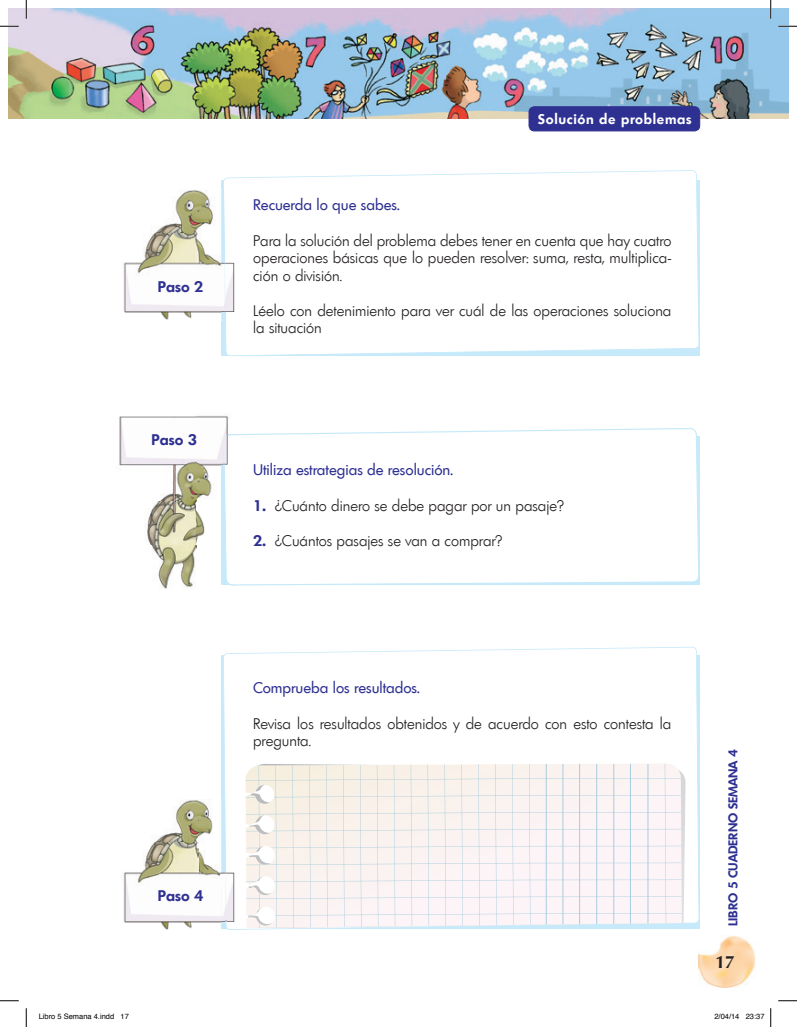
<style>
.page{position:relative;width:797px;height:1027px;background:#fff}
.page>*{position:absolute;margin:0;border:0;box-sizing:border-box;transform-origin:0 0}
.t1{font:700 17.5px "Optima";color:#231f20}
.t2{font:300 15px/17.5px "Limerick";color:#231f20}
.t3{font:15px "Limerick";color:#2e3092}
.t4{font:600 15px "Limerick";color:#2e3092}
.t5{font:600 13.75px "Limerick";letter-spacing:.05em;color:#fff}
.t6{font:600 12.5px "Limerick";color:#2e3092}
.t7{font:7.5px "Helvetica";color:#000}
.s1{font-weight:600;color:#2e3092}
</style>
<div class="page">
<img style="left:9px;top:9px;width:779px;height:109px">
<img style="left:698px;top:936px;width:57px;height:51px">
<svg style="left:223px;top:170px;width:476px;height:186px"></svg>
<svg style="left:236px;top:428px;width:463px;height:158px"></svg>
<svg style="left:223px;top:647px;width:476px;height:283px"></svg>
<img style="left:119px;top:415px;width:109px;height:174px">
<img style="left:221px;top:436px;width:2px;height:149px">
<img style="left:223px;top:434px;width:13px;height:152px">
<img style="left:123px;top:190px;width:113px;height:130px">
<img style="left:223px;top:190px;width:3px;height:130px">
<img style="left:123px;top:800px;width:75px;height:130px">
<img style="left:198px;top:800px;width:23px;height:79px">
<img style="left:221px;top:799px;width:3px;height:130px">
<img style="left:224px;top:799px;width:12px;height:131px">
<div style="left:529px;top:107px;width:170px;height:24px;background:#2e3092;border-radius:5px"></div>
<div style="left:528px;top:106px;width:172px;height:25px;border:1px solid #2e3092;border-radius:5px"></div>
<svg style="left:246px;top:764px;width:437px;height:164px;fill:#fbf3f1"></svg>
<hr style="left:546px;top:764px;width:1px;height:164px;background:#a8cddd">
<hr style="left:562px;top:764px;width:1px;height:164px;background:#a8cddd">
<hr style="left:579px;top:764px;width:1px;height:164px;background:#a8cddd">
<hr style="left:596px;top:764px;width:1px;height:164px;background:#a8cddd">
<hr style="left:613px;top:764px;width:1px;height:164px;background:#a8cddd">
<hr style="left:630px;top:764px;width:1px;height:164px;background:#a8cddd">
<hr style="left:647px;top:764px;width:1px;height:164px;background:#a8cddd">
<svg style="left:0;top:25px;width:19px;height:2px"></svg>
<svg style="left:778px;top:25px;width:19px;height:2px"></svg>
<svg style="left:0;top:1000px;width:19px;height:1px"></svg>
<svg style="left:778px;top:1000px;width:19px;height:1px"></svg>
<svg style="left:25px;top:0;width:2px;height:19px"></svg>
<svg style="left:25px;top:1008px;width:2px;height:19px"></svg>
<svg style="left:770px;top:0;width:1px;height:19px"></svg>
<svg style="left:770px;top:1008px;width:1px;height:19px"></svg>
<p class="t4" style="left:158px;top:277px;width:47px">Paso 2</p>
<p class="t4" style="left:152px;top:430px;width:47px">Paso 3</p>
<p class="t5" style="left:538px;top:111px;width:155px">Solución de problemas</p>
<p class="t3" style="left:253px;top:196px;width:148px">Recuerda lo que sabes.</p>
<p class="t2" style="left:253px;top:232px;width:420px;text-align:justify">Para la solución del problema debes tener en cuenta que hay cuatro operaciones básicas que lo pueden resolver: suma, resta, multiplica&shy;ción o división.</p>
<p class="t2" style="left:253px;top:302px;width:420px">Léelo con detenimiento para ver cuál de las operaciones soluciona la situación</p>
<p class="t3" style="left:253px;top:461px;width:201px">Utiliza estrategias de resolución.</p>
<p class="t2" style="left:253px;top:497px;width:312px"><span class="s1">1.</span> ¿Cuánto dinero se debe pagar por un pasaje?</p>
<p class="t2" style="left:253px;top:532px;width:250px"><span class="s1">2.</span> ¿Cuántos pasajes se van a comprar?</p>
<p class="t4" style="left:158px;top:886px;width:47px">Paso 4</p>
<p class="t3" style="left:253px;top:679px;width:168px">Comprueba los resultados.</p>
<p class="t2" style="left:253px;top:714px;width:420px">Revisa los resultados obtenidos y de acuerdo con esto contesta la pregunta.</p>
<p class="t6" style="left:725px;top:926px;width:179px;rotate:-90deg">LIBRO 5 CUADERNO SEMANA 4</p>
<p class="t1" style="left:715px;top:952px;width:21px">17</p>
<p class="t7" style="left:39px;top:1011px;width:92px">Libro 5 Semana 4.indd 17</p>
<p class="t7" style="left:714px;top:1011px;width:52px">2/04/14 23:37</p>
</div>
